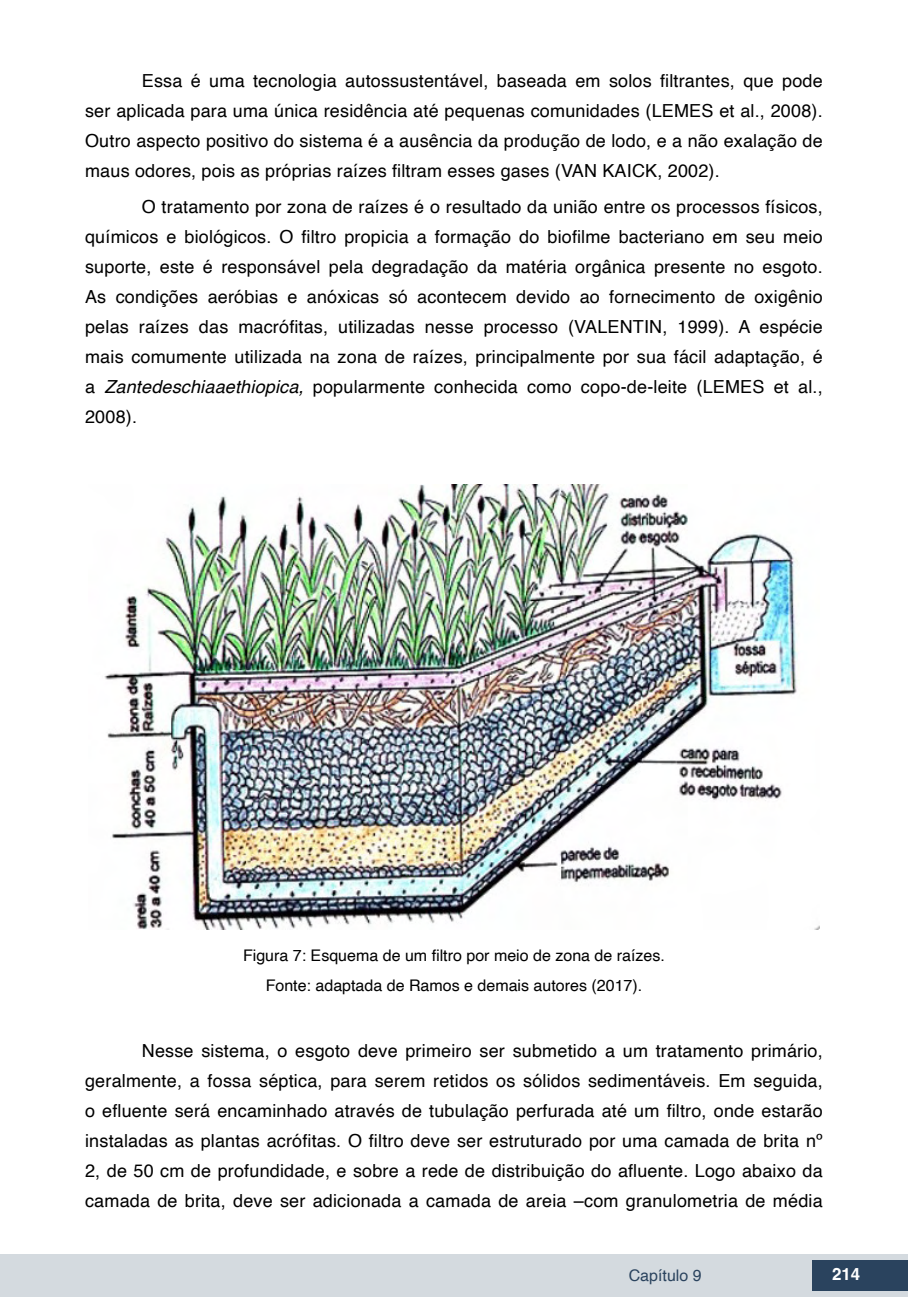
<style>
.page{position:relative;width:908px;height:1304px;background:#fff}
.page>*{position:absolute;margin:0;border:0;box-sizing:border-box;transform-origin:0 0}
.txt{font:18px/30px "Helvetica";letter-spacing:.01em;color:#000;text-align:justify}
.t1{font:700 16.8px "Helvetica";color:#fff}
.imagens_graf_tab{font:16px "Helvetica";color:#000}
.t2{font:16px "Helvetica";color:#2a435e}
.s1{font-style:italic}
</style>
<div class="page">
<div style="left:0;top:1254px;width:906px;height:43px;background:#d4dadf"></div>
<div style="left:812px;top:1261px;width:95px;height:30px;background:#2a435e"></div>
<img style="left:104px;top:484px;width:715px;height:446px">
<p class="txt" style="left:85px;top:66px;width:738px;text-indent:57px">Essa é uma tecnologia autossustentável, baseada em solos filtrantes, que pode ser aplicada para uma única residência até pequenas comunidades (LEMES et al., 2008).<br>Outro aspecto positivo do sistema é a ausência da produção de lodo, e a não exalação de maus odores, pois as próprias raízes filtram esses gases (VAN KAICK, 2002).</p>
<p class="txt" style="left:85px;top:192px;width:738px;text-indent:57px">O tratamento por zona de raízes é o resultado da união entre os processos físicos, químicos e biológicos. O filtro propicia a formação do biofilme bacteriano em seu meio suporte, este é responsável pela degradação da matéria orgânica presente no esgoto.<br>As condições aeróbias e anóxicas só acontecem devido ao fornecimento de oxigênio pelas raízes das macrófitas, utilizadas nesse processo (VALENTIN, 1999). A espécie mais comumente utilizada na zona de raízes, principalmente por sua fácil adaptação, é a <span class="s1">Zantedeschiaaethiopica,</span> popularmente conhecida como copo-de-leite (LEMES et al., 2008).</p>
<p class="imagens_graf_tab" style="left:243px;top:943px;width:423px">Figura 7: Esquema de um filtro por meio de zona de raízes.</p>
<p class="imagens_graf_tab" style="left:265px;top:973px;width:378px">Fonte: adaptada de Ramos e demais autores (2017).</p>
<p class="txt" style="left:85px;top:1036px;width:738px;text-indent:57px">Nesse sistema, o esgoto deve primeiro ser submetido a um tratamento primário, geralmente, a fossa séptica, para serem retidos os sólidos sedimentáveis. Em seguida, o efluente será encaminhado através de tubulação perfurada até um filtro, onde estarão instaladas as plantas acrófitas. O filtro deve ser estruturado por uma camada de brita nº 2, de 50 cm de profundidade, e sobre a rede de distribuição do afluente. Logo abaixo da camada de brita, deve ser adicionada a camada de areia –com granulometria de média</p>
<p class="t2" style="left:628px;top:1263px;width:74px">Capítulo 9</p>
<p class="t1" style="left:831px;top:1264px;width:30px">214</p>
</div>
